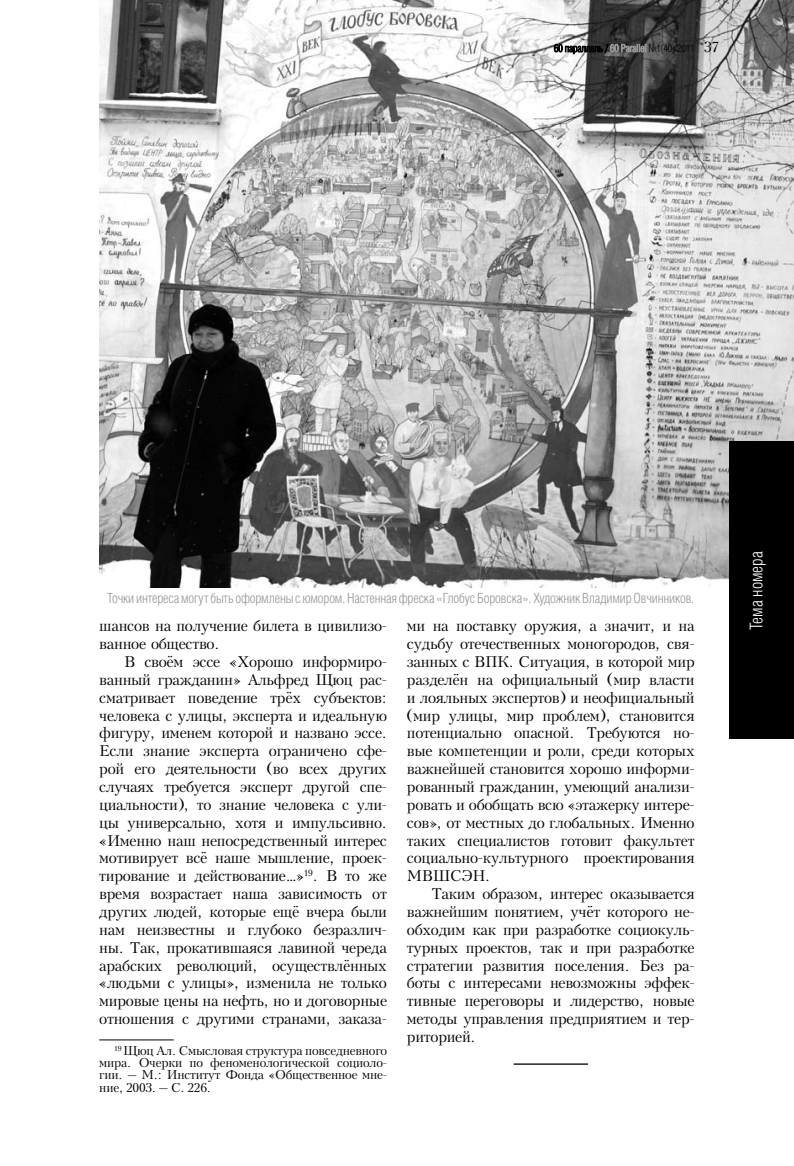
<style>
.page{position:relative;width:794px;height:1166px;background:#fff}
.page>*{position:absolute;margin:0;border:0;box-sizing:border-box;transform-origin:0 0}
.t1{font:300 17.5px "Helios Cond";color:#fff}
.t2{font:14.88px/17.8px "Kudrashov C";letter-spacing:-.02em;color:#000;text-align:justify}
.t3{font:300 14px "Helios Cond";letter-spacing:-.01em;color:#979797}
.t4{font:12.25px/12.2px "Kudrashov C";letter-spacing:-.02em;color:#000;text-align:justify}
</style>
<div class="page">
<img style="left:99px;top:0;width:695px;height:587px">
<div style="left:729px;top:441px;width:65px;height:298px;background:#000"></div>
<hr style="left:99px;top:1039px;width:75px;height:1px;background:#000">
<hr style="left:513px;top:1063px;width:75px;height:2px;background:#000">
<svg style="left:554px;top:44px;width:92px;height:10px"></svg>
<p class="t3" style="left:107px;top:591px;width:588px">Точки интереса могут быть оформлены с юмором. Настенная фреска «Глобус Боровска». Художник Владимир Овчинников.</p>
<p class="t2" style="left:99px;top:617px;width:289px">шансов на получение билета в цивилизо-</p>
<p class="t2" style="left:99px;top:635px;width:122px">ванное общество.</p>
<p class="t2" style="left:124px;top:653px;width:264px">В своём эссе «Хорошо информиро-</p>
<p class="t2" style="left:99px;top:671px;width:289px">ванный гражданин» Альфред Щюц рас-</p>
<p class="t2" style="left:99px;top:689px;width:289px">сматривает поведение трёх субъектов:</p>
<p class="t2" style="left:99px;top:706px;width:289px">человека с улицы, эксперта и идеальную</p>
<p class="t2" style="left:99px;top:724px;width:289px">фигуру, именем которой и названо эссе.</p>
<p class="t2" style="left:99px;top:742px;width:289px">Если знание эксперта ограничено сфе-</p>
<p class="t2" style="left:99px;top:760px;width:289px">рой его деятельности (во всех других</p>
<p class="t2" style="left:99px;top:778px;width:289px">случаях требуется эксперт другой спе-</p>
<p class="t2" style="left:99px;top:796px;width:289px">циальности), то знание человека с ули-</p>
<p class="t2" style="left:99px;top:814px;width:289px">цы универсально, хотя и импульсивно.</p>
<p class="t2" style="left:99px;top:831px;width:289px">«Именно наш непосредственный интерес</p>
<p class="t2" style="left:99px;top:849px;width:289px">мотивирует всё наше мышление, проек-</p>
<p class="t2" style="left:99px;top:867px;width:289px">тирование и действование…»<sup>19</sup>. В то же</p>
<p class="t2" style="left:99px;top:885px;width:289px">время возрастает наша зависимость от</p>
<p class="t2" style="left:99px;top:903px;width:289px">других людей, которые ещё вчера были</p>
<p class="t2" style="left:99px;top:921px;width:289px">нам неизвестны и глубоко безразлич-</p>
<p class="t2" style="left:99px;top:939px;width:289px">ны. Так, прокатившаяся лавиной череда</p>
<p class="t2" style="left:99px;top:956px;width:289px">арабских революций, осуществлённых</p>
<p class="t2" style="left:99px;top:974px;width:289px">«людьми с улицы», изменила не только</p>
<p class="t2" style="left:99px;top:992px;width:289px">мировые цены на нефть, но и договорные</p>
<p class="t2" style="left:99px;top:1010px;width:289px">отношения с другими странами, заказа-</p>
<p class="t4" style="left:99px;top:1044px;width:289px;text-indent:15px"><sup>19</sup> Щюц Ал. Смысловая структура повседневного мира. Очерки по феноменологической социоло&shy;гии. – М.: Институт Фонда «Общественное мне&shy;ние, 2003. – С. 226.</p>
<p class="t2" style="left:407px;top:617px;width:289px">ми на поставку оружия, а значит, и на судьбу отечественных моногородов, свя&shy;занных с ВПК. Ситуация, в которой мир разделён на официальный (мир власти и лояльных экспертов) и неофициальный (мир улицы, мир проблем), становится потенциально опасной. Требуются но&shy;вые компетенции и роли, среди которых важнейшей становится хорошо информи&shy;рованный гражданин, умеющий анализи&shy;ровать и обобщать всю «этажерку интере&shy;сов», от местных до глобальных. Именно таких специалистов готовит факультет социально-культурного проектирования МВШСЭН.</p>
<p class="t2" style="left:407px;top:885px;width:289px;text-indent:25px">Таким образом, интерес оказывается важнейшим понятием, учёт которого не&shy;обходим как при разработке социокуль&shy;турных проектов, так и при разработке стратегии развития поселения. Без ра&shy;боты с интересами невозможны эффек&shy;тивные переговоры и лидерство, новые методы управления предприятием и тер&shy;риторией.</p>
<p class="t1" style="left:746px;top:630px;width:80px;rotate:-90deg">Тема номера</p>
</div>
